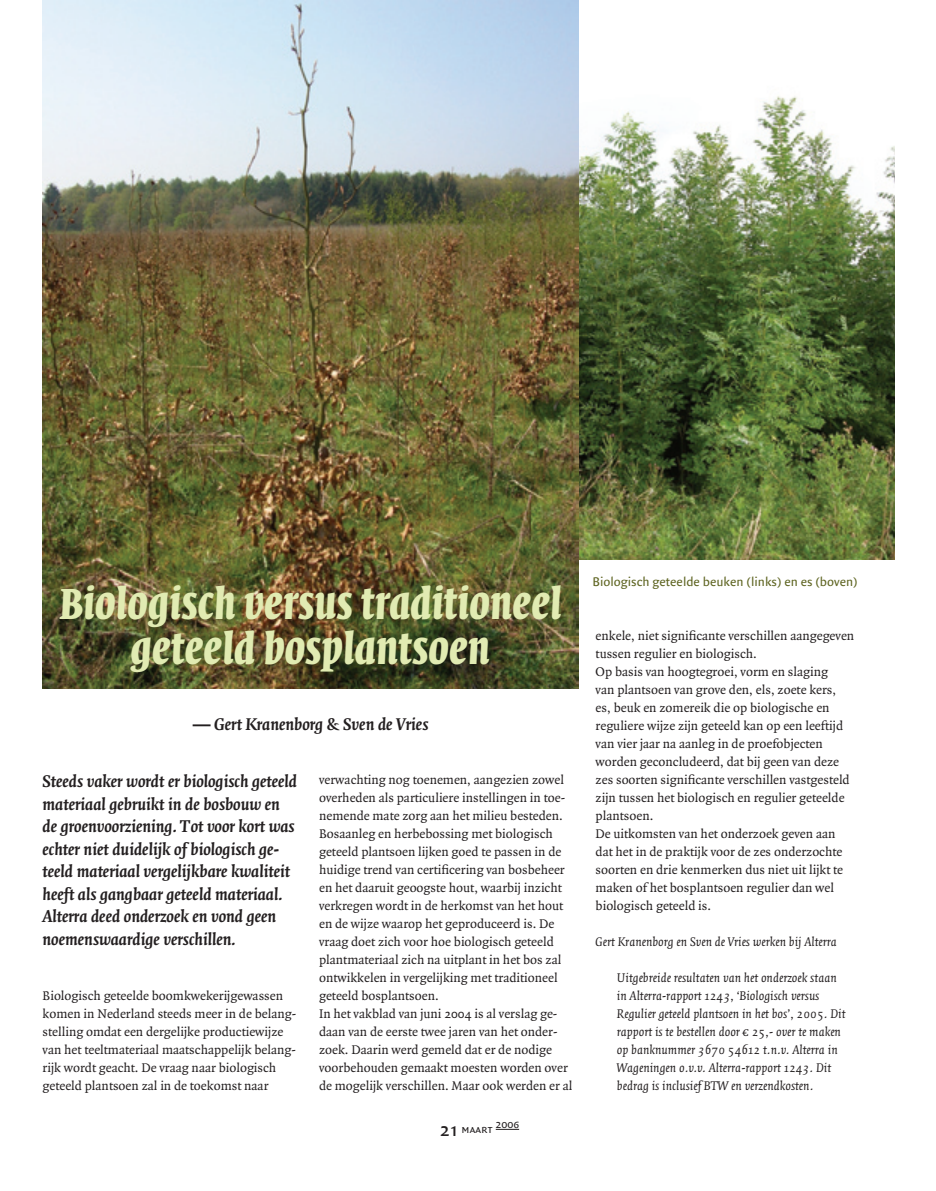
<style>
.page{position:relative;width:936px;height:1191px;background:#fff}
.page>*{position:absolute;margin:0;border:0;box-sizing:border-box;transform-origin:0 0}
.t1{font:italic 700 45px/45px "Quadraat Dis";color:#e1ebb2;text-align:center}
.t2{font:italic 700 18px/22.5px "Quadraat";color:#231f20}
.t3{font:13.5px/18px "Quadraat";color:#231f20}
.t4{font:italic 13.5px/18px "Quadraat";color:#231f20}
.t5{font:13.5px "Quadraat Sans";color:#5f6522}
.t6{font:12px "Quadraat Sans Caps";color:#231f20}
.s1{font-family:"Quadraat Sans";font-size:21px}
</style>
<div class="page">
<svg style="left:495px;top:1129px;width:24px;height:1px"></svg>
<img style="left:580px;top:96px;width:314px;height:463px">
<img style="left:43px;top:0;width:535px;height:689px">
<h1 class="t1" style="left:59px;top:582px;width:504px">Biologisch versus traditioneel geteeld bosplantsoen</h1>
<h2 class="t2" style="left:193px;top:713px;width:237px">— Gert Kranenborg &amp; Sven de Vries</h2>
<p class="t2" style="left:43px;top:770px;width:256px">Steeds vaker wordt er biologisch geteeld materiaal gebruikt in de bosbouw en de groenvoorziening. Tot voor kort was echter niet duidelijk of biologisch ge&shy;teeld materiaal vergelijkbare kwaliteit heeft als gangbaar geteeld materiaal.<br>Alterra deed onderzoek en vond geen noemenswaardige verschillen.</p>
<p class="t3" style="left:43px;top:987px;width:255px">Biologisch geteelde boomkwekerijgewassen komen in Nederland steeds meer in de belang&shy;stelling omdat een dergelijke productiewijze van het teeltmateriaal maatschappelijk belang&shy;rijk wordt geacht. De vraag naar biologisch geteeld plantsoen zal in de toekomst naar</p>
<p class="t3" style="left:319px;top:771px;width:255px">verwachting nog toenemen, aangezien zowel overheden als particuliere instellingen in toe&shy;nemende mate zorg aan het milieu besteden.<br>Bosaanleg en herbebossing met biologisch geteeld plantsoen lijken goed te passen in de huidige trend van certificering van bosbeheer en het daaruit geoogste hout, waarbij inzicht verkregen wordt in de herkomst van het hout en de wijze waarop het geproduceerd is. De vraag doet zich voor hoe biologisch geteeld plantmateriaal zich na uitplant in het bos zal ontwikkelen in vergelijking met traditioneel geteeld bosplantsoen.<br>In het vakblad van juni 2004 is al verslag ge&shy;daan van de eerste twee jaren van het onder&shy;zoek. Daarin werd gemeld dat er de nodige voorbehouden gemaakt moesten worden over de mogelijk verschillen. Maar ook werden er al</p>
<p class="t6" style="left:439px;top:1121px;width:81px"><span class="s1">21</span> maart 2006</p>
<p class="t5" style="left:592px;top:574px;width:267px">Biologisch geteelde beuken (links) en es (boven)</p>
<p class="t3" style="left:595px;top:627px;width:260px">enkele, niet significante verschillen aangegeven tussen regulier en biologisch.<br>Op basis van hoogtegroei, vorm en slaging<br>van plantsoen van grove den, els, zoete kers, es, beuk en zomereik die op biologische en reguliere wijze zijn geteeld kan op een leeftijd van vier jaar na aanleg in de proefobjecten worden geconcludeerd, dat bij geen van deze zes soorten significante verschillen vastgesteld zijn tussen het biologisch en regulier geteelde plantsoen.<br>De uitkomsten van het onderzoek geven aan dat het in de praktijk voor de zes onderzochte soorten en drie kenmerken dus niet uit lijkt te maken of het bosplantsoen regulier dan wel biologisch geteeld is.</p>
<p class="t4" style="left:595px;top:933px;width:243px">Gert Kranenborg en Sven de Vries werken bij Alterra</p>
<p class="t4" style="left:617px;top:969px;width:230px">Uitgebreide resultaten van het onderzoek staan in Alterra-rapport 1243, ‘Biologisch versus Regulier geteeld plantsoen in het bos’, 2005. Dit rapport is te bestellen door € 25,- over te maken op banknummer 3670 54612 t.n.v. Alterra in Wageningen o.v.v. Alterra-rapport 1243. Dit bedrag is inclusief BTW en verzendkosten.</p>
</div>
